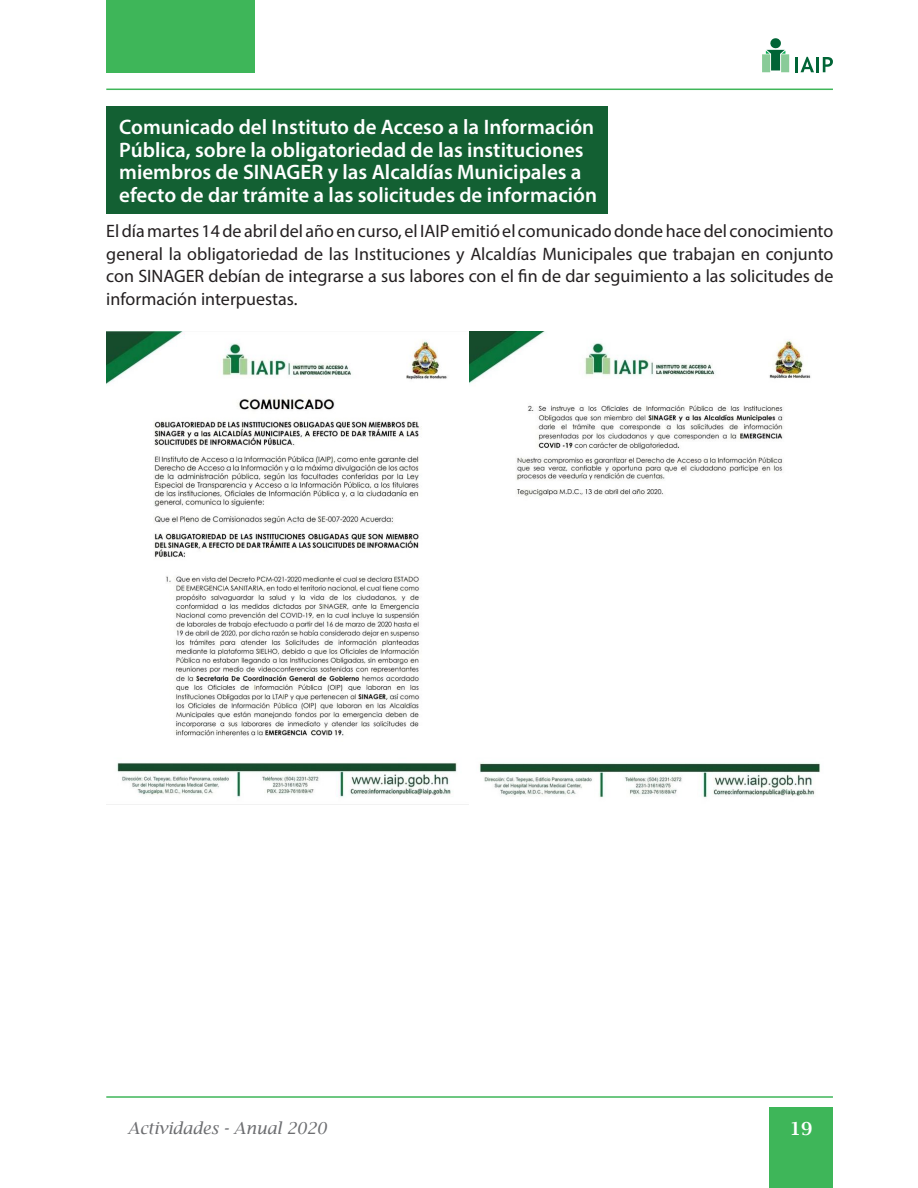
<style>
.page{position:relative;width:918px;height:1188px;background:#fff}
.page>*{position:absolute;margin:0;border:0;box-sizing:border-box;transform-origin:0 0}
.t1{font:600 21px/22.5px "Myriad Pro";color:#fff}
.t2{font:18px/22.5px "Myriad Pro";color:#231f20;text-align:justify}
.t3{font:600 18px "Lucida Bright";color:#fff}
.t4{font:italic 16.5px "Lucida Bright";color:#6c6d70}
</style>
<div class="page">
<img style="left:106px;top:332px;width:714px;height:473px">
<div style="left:107px;top:106px;width:501px;height:108px;background:#136033"></div>
<div style="left:769px;top:1107px;width:64px;height:81px;background:#3eb659"></div>
<div style="left:106px;top:0;width:149px;height:72px;background:#3eb659"></div>
<hr style="left:106px;top:89px;width:727px;height:1px;background:#3fb659">
<hr style="left:106px;top:1096px;width:727px;height:2px;background:#3fb659">
<svg style="left:823px;top:57px;width:10px;height:15px"></svg>
<svg style="left:796px;top:57px;width:18px;height:15px"></svg>
<hr style="left:816px;top:57px;width:3px;height:15px;background:#006436">
<svg style="left:762px;top:38px;width:27px;height:34px"></svg>
<p class="t1" style="left:119px;top:116px;width:479px">Comunicado del Instituto de Acceso a la Información Pública, sobre la obligatoriedad de las instituciones miembros de SINAGER y las Alcaldías Municipales a efecto de dar trámite a las solicitudes de información</p>
<p class="t2" style="left:106px;top:220px;width:729px">El día martes 14 de abril del año en curso, el IAIP emitió el comunicado donde hace del conocimiento general la obligatoriedad de las Instituciones y Alcaldías Municipales que trabajan en conjunto con SINAGER debían de integrarse a sus labores con el fin de dar seguimiento a las solicitudes de información interpuestas.</p>
<p class="t4" style="left:128px;top:1118px;width:201px">Actividades - Anual 2020</p>
<p class="t3" style="left:790px;top:1119px;width:24px">19</p>
</div>
